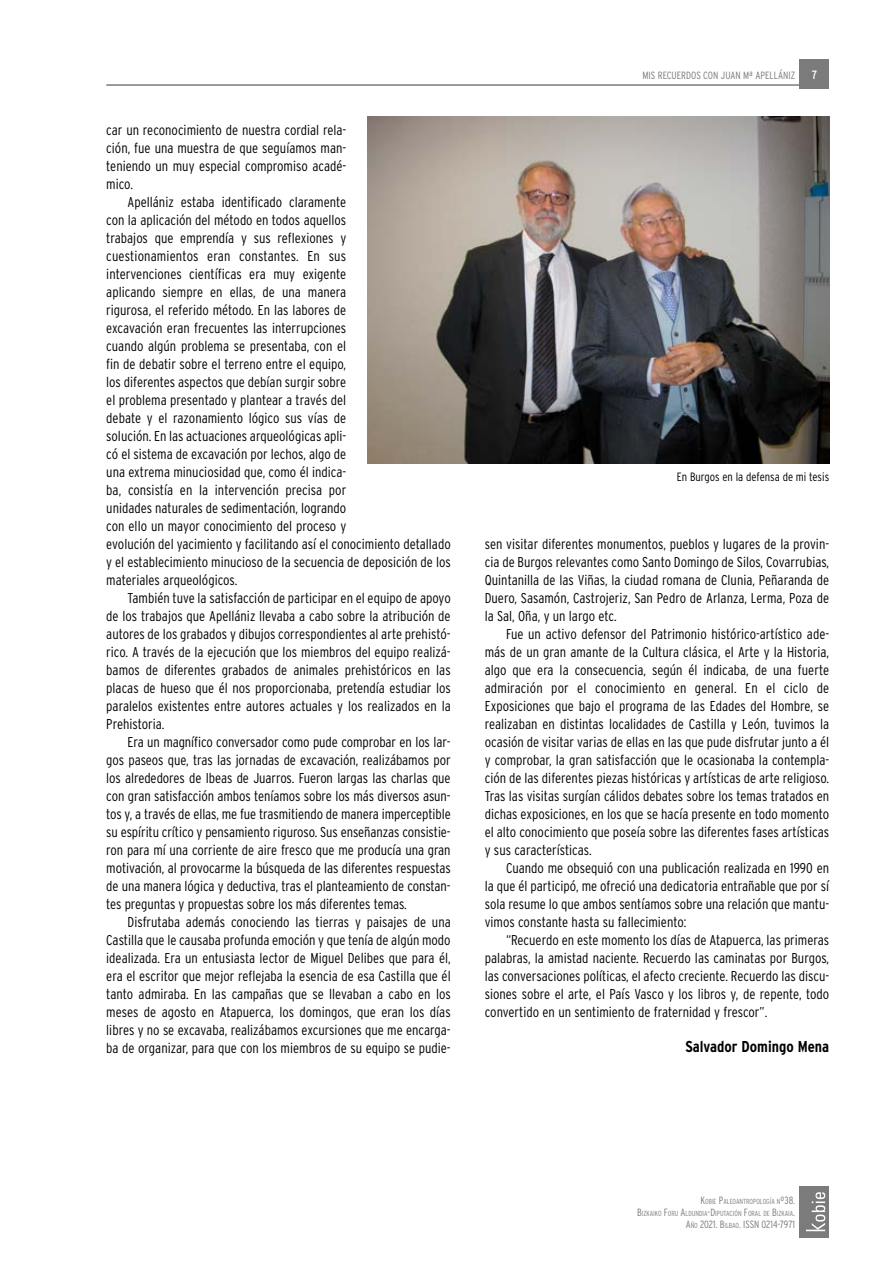
<style>
.page{position:relative;width:893px;height:1263px;background:#fff}
.page>*{position:absolute;margin:0;border:0;box-sizing:border-box;transform-origin:0 0}
.t1{font:700 15.75px "Interstate Condensed";color:#000}
.t2{font:300 14.25px/18px "Interstate Condensed";color:#000;text-align:justify}
.t3{font:300 12px "Interstate Condensed";color:#000}
.t4{font:12px "Interstate Condensed";color:#fff}
.t5{font:300 10.5px "Interstate Condensed";color:#7c7b7b}
.t6{font:300 10.5px "Interstate Condensed";letter-spacing:-.01em;color:#7c7b7b}
.t7{font:300 7.35px/12px "Interstate Condensed";color:#7c7b7b;text-align:right}
.s1{font-size:10.5px}
.s2{font-size:7.35px}
</style>
<div class="page">
<div style="left:799px;top:60px;width:30px;height:29px;background:#7c7b7b"></div>
<hr style="left:106px;top:84px;width:693px;height:2px;background:#7c7b7b">
<div style="left:799px;top:1186px;width:30px;height:51px;background:#7c7b7b"></div>
<svg style="left:806px;top:1192px;width:19px;height:39px"></svg>
<img style="left:368px;top:117px;width:461px;height:346px">
<p class="t2" style="left:106px;top:121px;width:241px">car un reconocimiento de nuestra cordial rela&shy;ción, fue una muestra de que seguíamos man&shy;teniendo un muy especial compromiso acadé&shy;mico.</p>
<p class="t2" style="left:106px;top:193px;width:346px;text-align:left;text-indent:21px">Apellániz estaba identificado claramente<br>con la aplicación del método en todos aquellos<br>trabajos que emprendía y sus reflexiones y<br>cuestionamientos eran constantes. En sus<br>intervenciones científicas era muy exigente<br>aplicando siempre en ellas, de una manera<br>rigurosa, el referido método. En las labores de<br>excavación eran frecuentes las interrupciones<br>cuando algún problema se presentaba, con el<br>fin de debatir sobre el terreno entre el equipo,<br>los diferentes aspectos que debían surgir sobre<br>el problema presentado y plantear a través del<br>debate y el razonamiento lógico sus vías de<br>solución. En las actuaciones arqueológicas apli-<br>có el sistema de excavación por lechos, algo de<br>una extrema minuciosidad que, como él indica-<br>ba, consistía en la intervención precisa por<br>unidades naturales de sedimentación, logrando<br>con ello un mayor conocimiento del proceso y<br>evolución del yacimiento y facilitando así el conocimiento detallado y el establecimiento minucioso de la secuencia de deposición de los materiales arqueológicos.</p>
<p class="t2" style="left:106px;top:589px;width:346px;text-indent:21px">También tuve la satisfacción de participar en el equipo de apoyo de los trabajos que Apellániz llevaba a cabo sobre la atribución de autores de los grabados y dibujos correspondientes al arte prehistó&shy;rico. A través de la ejecución que los miembros del equipo realizá&shy;bamos de diferentes grabados de animales prehistóricos en las placas de hueso que él nos proporcionaba, pretendía estudiar los paralelos existentes entre autores actuales y los realizados en la Prehistoria.</p>
<p class="t2" style="left:106px;top:733px;width:346px;text-indent:21px">Era un magnífico conversador como pude comprobar en los lar&shy;gos paseos que, tras las jornadas de excavación, realizábamos por los alrededores de Ibeas de Juarros. Fueron largas las charlas que con gran satisfacción ambos teníamos sobre los más diversos asun&shy;tos y, a través de ellas, me fue trasmitiendo de manera imperceptible su espíritu crítico y pensamiento riguroso. Sus enseñanzas consistie&shy;ron para mí una corriente de aire fresco que me producía una gran motivación, al provocarme la búsqueda de las diferentes respuestas de una manera lógica y deductiva, tras el planteamiento de constan&shy;tes preguntas y propuestas sobre los más diferentes temas.</p>
<p class="t2" style="left:106px;top:913px;width:346px;text-indent:21px">Disfrutaba además conociendo las tierras y paisajes de una Castilla que le causaba profunda emoción y que tenía de algún modo idealizada. Era un entusiasta lector de Miguel Delibes que para él, era el escritor que mejor reflejaba la esencia de esa Castilla que él tanto admiraba. En las campañas que se llevaban a cabo en los meses de agosto en Atapuerca, los domingos, que eran los días libres y no se excavaba, realizábamos excursiones que me encarga&shy;ba de organizar, para que con los miembros de su equipo se pudie-</p>
<p class="t5" style="left:642px;top:69px;width:154px">MIS RECUERDOS CON JUAN Mª APELLÁNIZ</p>
<p class="t4" style="left:812px;top:68px;width:7px">7</p>
<p class="t3" style="left:677px;top:470px;width:154px">En Burgos en la defensa de mi tesis</p>
<p class="t2" style="left:485px;top:535px;width:346px">sen visitar diferentes monumentos, pueblos y lugares de la provin&shy;cia de Burgos relevantes como Santo Domingo de Silos, Covarrubias, Quintanilla de las Viñas, la ciudad romana de Clunia, Peñaranda de Duero, Sasamón, Castrojeriz, San Pedro de Arlanza, Lerma, Poza de la Sal, Oña, y un largo etc.</p>
<p class="t2" style="left:485px;top:625px;width:346px;text-indent:21px">Fue un activo defensor del Patrimonio histórico-artístico ade&shy;más de un gran amante de la Cultura clásica, el Arte y la Historia, algo que era la consecuencia, según él indicaba, de una fuerte admiración por el conocimiento en general. En el ciclo de Exposiciones que bajo el programa de las Edades del Hombre, se realizaban en distintas localidades de Castilla y León, tuvimos la ocasión de visitar varias de ellas en las que pude disfrutar junto a él y comprobar, la gran satisfacción que le ocasionaba la contempla&shy;ción de las diferentes piezas históricas y artísticas de arte religioso.<br>Tras las visitas surgían cálidos debates sobre los temas tratados en dichas exposiciones, en los que se hacía presente en todo momento el alto conocimiento que poseía sobre las diferentes fases artísticas y sus características.</p>
<p class="t2" style="left:485px;top:859px;width:346px;text-indent:21px">Cuando me obsequió con una publicación realizada en 1990 en la que él participó, me ofreció una dedicatoria entrañable que por sí sola resume lo que ambos sentíamos sobre una relación que mantu&shy;vimos constante hasta su fallecimiento:</p>
<p class="t2" style="left:485px;top:931px;width:346px;text-indent:21px">“Recuerdo en este momento los días de Atapuerca, las primeras palabras, la amistad naciente. Recuerdo las caminatas por Burgos, las conversaciones políticas, el afecto creciente. Recuerdo las discu&shy;siones sobre el arte, el País Vasco y los libros y, de repente, todo convertido en un sentimiento de fraternidad y frescor”.</p>
<p class="t1" style="left:685px;top:1037px;width:145px">Salvador Domingo Mena</p>
<p class="t7" style="left:637px;top:1196px;width:160px"><span class="s1">K</span>OBIE <span class="s1">P</span>ALEOANTROPOLOGÍA N<span class="s1">º38.<br>B</span>IZKAIKO <span class="s1">F</span>ORU <span class="s1">A</span>LDUNDIA<span class="s1">-D</span>IPUTACIÓN <span class="s1">F</span>ORAL DE <span class="s1">B</span>IZKAIA<span class="s1">.</span></p>
<p class="t6" style="left:686px;top:1219px;width:111px">A<span class="s2">ÑO</span> 2021. B <span class="s2">ILBAO</span>. ISSN 0214-7971</p>
</div>
